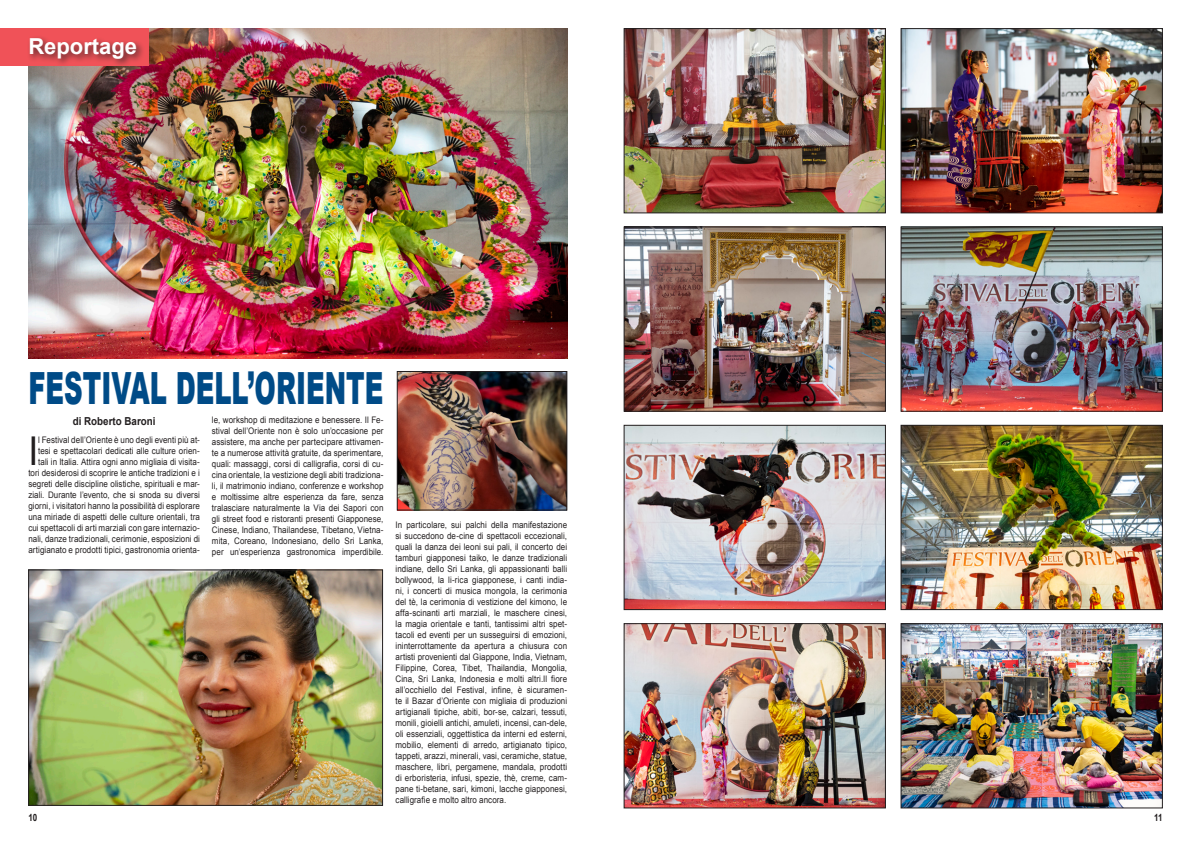
<style>
.page{position:relative;width:1191px;height:842px;background:#fff}
.page>*{position:absolute;margin:0;border:0;box-sizing:border-box;transform-origin:0 0}
.gazzettino_ok{font:900 44.4px "Arial";color:#004b87;scale:.58 1}
.gazzettino_ok-2{font:39.7px "Arial";color:#231f20;scale:.89 1}
.Normale{font:700 22px "Arial";color:#fff}
.Normale-2{font:700 11px "Arial";color:#231f20;scale:.89 1}
.t1{font:700 10px "Arial";color:#231f20;scale:.8 1}
.gazzettino_ok-3{font:9px/11px "Arial";letter-spacing:.005em;color:#231f20;text-align:justify;scale:.89 1}
</style>
<div class="page">
<img style="left:902px;top:30px;width:258px;height:181px">
<div style="left:900px;top:28px;width:262px;height:185px;border:1px solid #231f20"></div>
<img style="left:902px;top:229px;width:258px;height:180px">
<div style="left:900px;top:227px;width:262px;height:184px;border:1px solid #231f20"></div>
<img style="left:902px;top:427px;width:258px;height:181px">
<div style="left:900px;top:425px;width:262px;height:185px;border:1px solid #231f20"></div>
<img style="left:902px;top:625px;width:258px;height:181px">
<div style="left:900px;top:623px;width:262px;height:185px;border:1px solid #231f20"></div>
<img style="left:626px;top:30px;width:257px;height:181px">
<div style="left:624px;top:28px;width:261px;height:185px;border:1px solid #231f20"></div>
<img style="left:626px;top:229px;width:257px;height:180px">
<div style="left:624px;top:227px;width:261px;height:184px;border:1px solid #231f20"></div>
<img style="left:626px;top:427px;width:257px;height:181px">
<div style="left:624px;top:425px;width:261px;height:185px;border:1px solid #231f20"></div>
<img style="left:626px;top:625px;width:257px;height:181px">
<div style="left:624px;top:623px;width:261px;height:185px;border:1px solid #231f20"></div>
<img style="left:399px;top:373px;width:166px;height:135px">
<div style="left:397px;top:371px;width:170px;height:139px;border:1px solid #231f20"></div>
<img style="left:30px;top:572px;width:351px;height:232px">
<div style="left:28px;top:570px;width:355px;height:236px;border:1px solid #231f20"></div>
<img style="left:28px;top:28px;width:539px;height:331px">
<div style="left:0;top:28px;width:149px;height:38px;background:#f05258"></div>
<div style="left:27px;top:35px;width:118px;height:32px;background:#231f20;opacity:.75"></div>
<p class="Normale" style="left:28px;top:32px;width:110px">Reportage</p>
<p class="gazzettino_ok" style="left:28px;top:356px;width:613px">FESTIVAL DELL’ORIENTE</p>
<p class="Normale-2" style="left:73px;top:413px;width:94px">di Roberto Baroni</p>
<p class="gazzettino_ok-2" style="left:28px;top:425px;width:13px">I</p>
<p class="gazzettino_ok-3" style="left:28px;top:435px;width:194px;text-align:right">l Festival dell’Oriente è uno degli eventi più at&shy;tesi e spettacolari dedicati alle culture orien&shy;tali in Italia. Attira ogni anno migliaia di visita&shy;tori desiderosi di scoprire le antiche tradizioni e i segreti delle discipline olistiche, spirituali e mar&shy;ziali. Durante l’evento, che si snoda su diversi giorni, i visitatori hanno la possibilità di esplorare una miriade di aspetti delle culture orientali, tra cui spettacoli di arti marziali con gare internazio&shy;nali, danze tradizionali, cerimonie, esposizioni di artigianato e prodotti tipici, gastronomia orienta-</p>
<p class="gazzettino_ok-3" style="left:212px;top:415px;width:194px">le, workshop di meditazione e benessere. Il Fe&shy;stival dell’Oriente non è solo un’occasione per assistere, ma anche per partecipare attivamen&shy;te a numerose attività gratuite, da sperimentare, quali: massaggi, corsi di calligrafia, corsi di cu&shy;cina orientale, la vestizione degli abiti tradiziona&shy;li, il matrimonio indiano, conferenze e workshop e moltissime altre esperienza da fare, senza tralasciare naturalmente la Via dei Sapori con gli street food e ristoranti presenti Giapponese, Cinese, Indiano, Thailandese, Tibetano, Vietna&shy;mita, Coreano, Indonesiano, dello Sri Lanka, per un’esperienza gastronomica imperdibile.</p>
<p class="gazzettino_ok-3" style="left:395px;top:520px;width:194px">In particolare, sui palchi della manifestazione si succedono de-cine di spettacoli eccezionali, quali la danza dei leoni sui pali, il concerto dei tamburi giapponesi taiko, le danze tradizionali indiane, dello Sri Lanka, gli appassionanti balli bollywood, la li-rica giapponese, i canti india&shy;ni, i concerti di musica mongola, la cerimonia del tè, la cerimonia di vestizione del kimono, le affa-scinanti arti marziali, le maschere cinesi, la magia orientale e tanti, tantissimi altri spet&shy;tacoli ed eventi per un susseguirsi di emozioni, ininterrottamente da apertura a chiusura con artisti provenienti dal Giappone, India, Vietnam, Filippine, Corea, Tibet, Thailandia, Mongolia, Cina, Sri Lanka, Indonesia e molti altri.Il fiore all’occhiello del Festival, infine, è sicuramen&shy;te il Bazar d’Oriente con migliaia di produzioni artigianali tipiche, abiti, bor-se, calzari, tessuti, monili, gioielli antichi, amuleti, incensi, can-dele, oli essenziali, oggettistica da interni ed esterni, mobilio, elementi di arredo, artigianato tipico, tappeti, arazzi, minerali, vasi, ceramiche, statue, maschere, libri, pergamene, mandala, prodotti di erboristeria, infusi, spezie, thè, creme, cam&shy;pane ti-betane, sari, kimoni, lacche giapponesi, calligrafie e molto altro ancora.</p>
<p class="t1" style="left:28px;top:811px;width:13px">10</p>
<p class="t1" style="left:1154px;top:811px;width:12px">11</p>
</div>
